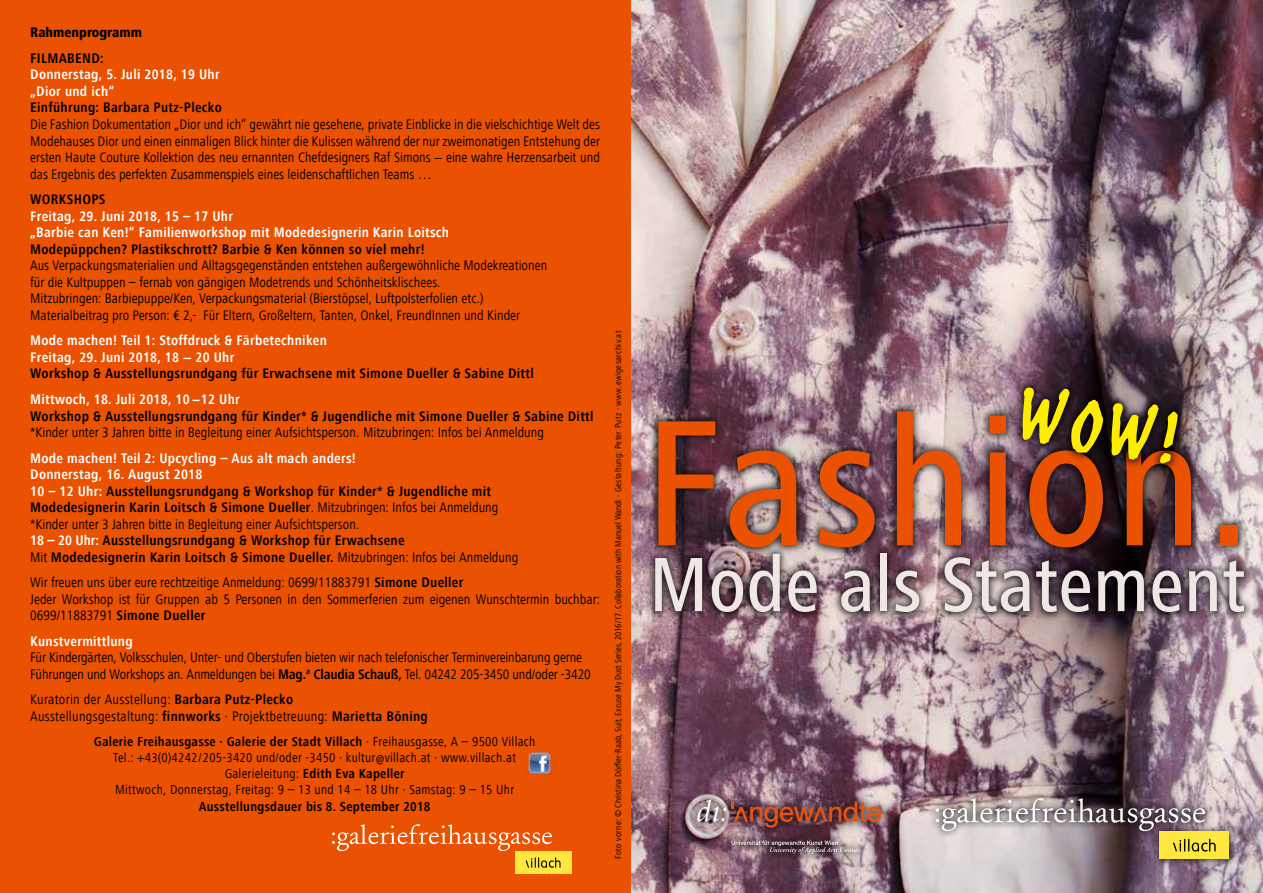
<style>
.page{position:relative;width:1263px;height:893px;background:#fff}
.page>*{position:absolute;margin:0;border:0;box-sizing:border-box;transform-origin:0 0}
.t1{font:500 condensed 185.7px "Frutiger Next LT";letter-spacing:.02em;color:#ea5100}
.t2{font:92.1px "FF Erikrighthand Caps";color:#ffed00}
.t3{font:500 condensed 79.65px "Frutiger Next LT";color:#eee7e4}
.t4{font:condensed 14.25px/16.5px "Frutiger Next LT";color:#000}
.t5{font:700 condensed 14.25px/16.5px "Frutiger Next LT";letter-spacing:.02em;color:#000}
.t6{font:700 condensed 14.25px/16.5px "Frutiger Next LT";letter-spacing:.02em;color:#fff}
.t7{font:condensed 14.25px/16.5px "Frutiger Next LT";letter-spacing:.02em;color:#000}
.t8{font:800 condensed 14.25px "Frutiger Next LT";color:#000}
.t9{font:condensed 13.5px/16.2px "Frutiger Next LT";letter-spacing:.02em;color:#000;text-align:center}
.t10{font:700 condensed 13.5px "Frutiger Next LT";letter-spacing:.02em;color:#000}
.t11{font:condensed 9px "Frutiger Next LT";color:#000}
.s1{color:#fff}
.s2{font-weight:400}
.s3{font-weight:700}
</style>
<div class="page">
<div style="left:0;top:0;width:631px;height:893px;background:#ea5100"></div>
<img style="left:631px;top:0;width:632px;height:893px">
<div style="left:928px;top:791px;width:309px;height:76px;background:#000;opacity:.75"></div>
<div style="left:1160px;top:831px;width:69px;height:28px;background:#ffe73f"></div>
<svg style="left:1173px;top:839px;width:43px;height:13px"></svg>
<svg style="left:936px;top:798px;width:269px;height:33px"></svg>
<div style="left:515px;top:851px;width:56px;height:23px;background:#ffe73f"></div>
<svg style="left:526px;top:857px;width:34px;height:11px"></svg>
<svg style="left:332px;top:824px;width:220px;height:27px"></svg>
<div style="left:689px;top:791px;width:201px;height:71px;background:#000;opacity:.75"></div>
<img style="left:697px;top:799px;width:184px;height:28px">
<svg style="left:731px;top:841px;width:127px;height:13px"></svg>
<div style="left:646px;top:402px;width:607px;height:220px;background:#000;opacity:.75"></div>
<div style="left:1013px;top:378px;width:174px;height:94px;background:#000;opacity:.75"></div>
<img style="left:527px;top:751px;width:25px;height:24px">
<p class="t8" style="left:30px;top:25px;width:113px">Rahmenprogramm</p>
<p class="t5" style="left:30px;top:50px;width:75px">FILMABEND:</p>
<p class="t6" style="left:30px;top:67px;width:191px">Donnerstag, 5. Juli 2018, 19 Uhr „Dior und ich“</p>
<p class="t5" style="left:30px;top:100px;width:193px">Einführung: Barbara Putz-Plecko</p>
<p class="t4" style="left:30px;top:116px;width:571px;text-align:justify">Die Fashion Dokumentation „Dior und ich“ gewährt nie gesehene, private Einblicke in die vielschichtige Welt des Modehauses Dior und einen einmaligen Blick hinter die Kulissen während der nur zweimonatigen Entstehung der ersten Haute Couture Kollektion des neu ernannten Chefdesigners Raf Simons − eine wahre Herzensarbeit und das Ergebnis des perfekten Zusammenspiels eines leidenschaftlichen Teams …</p>
<p class="t5" style="left:30px;top:191px;width:77px">WORKSHOPS</p>
<p class="t6" style="left:30px;top:208px;width:420px">Freitag, 29. Juni 2018, 15 – 17 Uhr<br>„Barbie can Ken!“ Familienworkshop mit Modedesignerin Karin Loitsch</p>
<p class="t5" style="left:30px;top:241px;width:396px">Modepüppchen? Plastikschrott? Barbie &amp; Ken können so viel mehr!</p>
<p class="t4" style="left:30px;top:257px;width:519px">Aus Verpackungsmaterialien und Alltagsgegenständen entstehen außergewöhnliche Modekreationen für die Kultpuppen – fernab von gängigen Modetrends und Schönheitsklischees.<br>Mitzubringen: Barbiepuppe/Ken, Verpackungsmaterial (Bierstöpsel, Luftpolsterfolien etc.)<br>Materialbeitrag pro Person: € 2,- Für Eltern, Großeltern, Tanten, Onkel, FreundInnen und Kinder</p>
<p class="t6" style="left:30px;top:332px;width:298px">Mode machen! Teil 1: Stoffdruck &amp; Färbetechniken<br>Freitag, 29. Juni 2018, 18 − 20 Uhr</p>
<p class="t5" style="left:30px;top:365px;width:505px">Workshop &amp; Ausstellungsrundgang für Erwachsene mit Simone Dueller &amp; Sabine Dittl</p>
<p class="t6" style="left:30px;top:391px;width:211px">Mittwoch, 18. Juli 2018, 10 −12 Uhr</p>
<p class="t5" style="left:30px;top:408px;width:565px">Workshop &amp; Ausstellungsrundgang für Kinder* &amp; Jugendliche mit Simone Dueller &amp; Sabine Dittl</p>
<p class="t4" style="left:30px;top:424px;width:515px">*Kinder unter 3 Jahren bitte in Begleitung einer Aufsichtsperson. Mitzubringen: Infos bei Anmeldung</p>
<p class="t5" style="left:30px;top:450px;width:490px"><span class="s1">Mode machen! Teil 2: Upcycling – Aus alt mach anders!<br>Donnerstag, 16. August 2018<br>10 – 12 Uhr:</span> Ausstellungsrundgang &amp; Workshop für Kinder* &amp; Jugendliche mit Modedesignerin Karin Loitsch &amp; Simone Dueller<span class="s2">. Mitzubringen: Infos bei Anmeldung *Kinder unter 3 Jahren bitte in Begleitung einer Aufsichtsperson.<br></span><span class="s1">18 – 20 Uhr:</span> Ausstellungsrundgang &amp; Workshop für Erwachsene<br><span class="s2">Mit</span> Modedesignerin Karin Loitsch &amp; Simone Dueller. <span class="s2">Mitzubringen: Infos bei Anmeldung</span></p>
<p class="t4" style="left:30px;top:574px;width:571px">Wir freuen uns über eure rechtzeitige Anmeldung: 0699/11883791 <span class="s3">Simone Dueller<br></span>Jeder Workshop ist für Gruppen ab 5 Personen in den Sommerferien zum eigenen Wunschtermin buchbar:<br>0699/11883791 <span class="s3">Simone Dueller</span></p>
<p class="t6" style="left:30px;top:633px;width:104px">Kunstvermittlung</p>
<p class="t4" style="left:30px;top:649px;width:562px">Für Kindergärten, Volksschulen, Unter- und Oberstufen bieten wir nach telefonischer Terminvereinbarung gerne<br>Führungen und Workshops an. Anmeldungen bei <span class="s3">Mag.</span><sup>a</sup> <span class="s3">Claudia Schauß,</span> Tel. 04242 205-3450 und/oder -3420</p>
<p class="t7" style="left:30px;top:691px;width:399px">Kuratorin der Ausstellung: <span class="s3">Barbara Putz-Plecko<br></span>Ausstellungsgestaltung: <span class="s3">finnworks</span> · Projektbetreuung: <span class="s3">Marietta Böning</span></p>
<p class="t9" style="left:94px;top:733px;width:443px"><span class="s3">Galerie Freihausgasse · Galerie der Stadt Villach</span> · Freihausgasse, A – 9500 Villach Tel.: +43(0)4242 / 205-3420 und/oder -3450 · kultur@villach.at · www.villach.at Galerieleitung: <span class="s3">Edith Eva Kapeller<br></span>Mittwoch, Donnerstag, Freitag: 9 – 13 und 14 – 18 Uhr · Samstag: 9 – 15 Uhr</p>
<p class="t10" style="left:199px;top:798px;width:233px">Ausstellungsdauer bis 8. September 2018</p>
<p class="t11" style="left:613px;top:859px;width:529px;rotate:-90deg">Foto vorne: © Christina Dörfler-Raab, Suit, Excuse My Dust Series, 2016/17. Collaboration with Manuel Wandl · Gestaltung: Peter Putz · www.ewigesarchiv.at</p>
<h2 class="t2" style="left:1030px;top:360px;width:161px;rotate:10deg">WOW!</h2>
<h1 class="t1" style="left:643px;top:381px;width:609px">Fashion.</h1>
<h3 class="t3" style="left:649px;top:540px;width:598px">Mode als Statement</h3>
</div>
